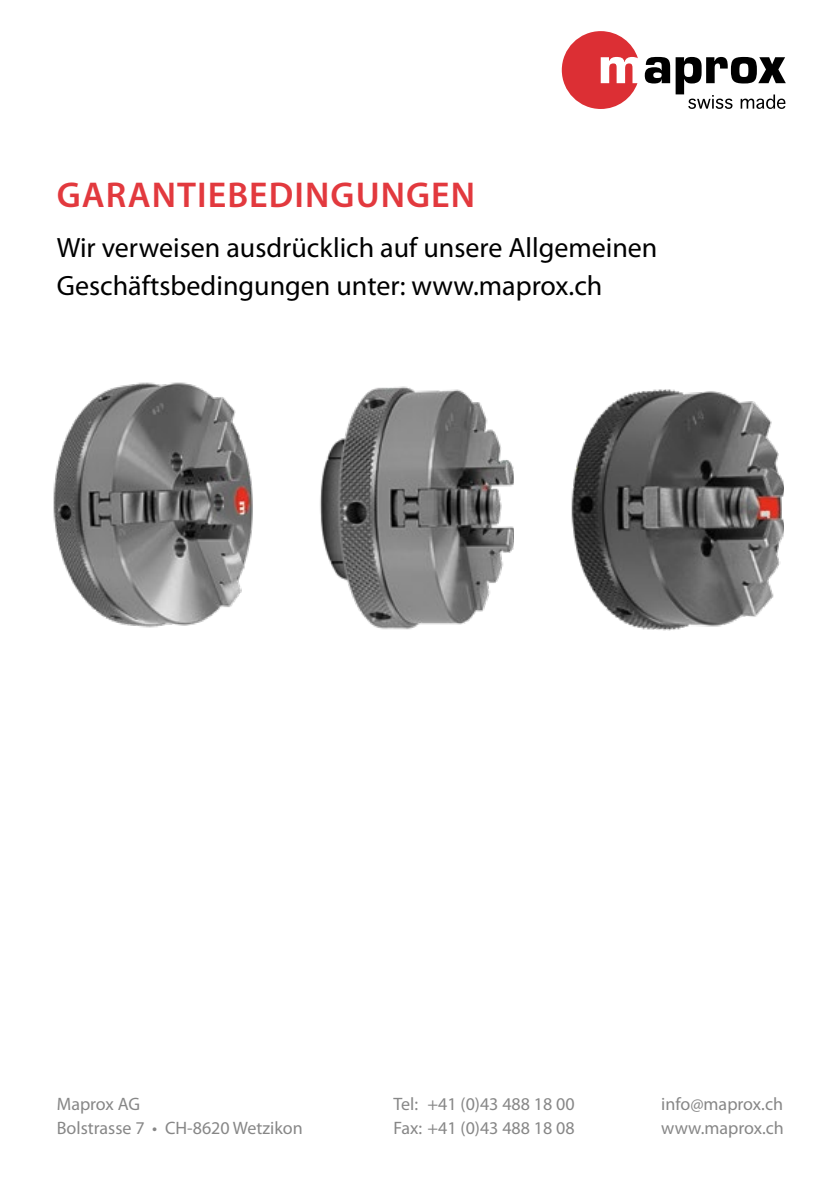
<style>
.page{position:relative;width:840px;height:1191px;background:#fff}
.page>*{position:absolute;margin:0;border:0;box-sizing:border-box;transform-origin:0 0}
.t1{font:600 36px "Myriad Pro";letter-spacing:.03em;color:#e2393e}
.t2{font:28px/38px "Myriad Pro";color:#000}
.t3{font:18px/24px "Myriad Pro";color:#878787}
</style>
<div class="page">
<svg style="left:561px;top:31px;width:76px;height:78px"></svg>
<svg style="left:644px;top:57px;width:25px;height:26px"></svg>
<svg style="left:675px;top:57px;width:110px;height:52px"></svg>
<img style="left:54px;top:382px;width:199px;height:246px">
<img style="left:571px;top:389px;width:211px;height:242px">
<img style="left:320px;top:386px;width:193px;height:244px">
<h1 class="t1" style="left:57px;top:172px;width:420px">GARANTIEBEDINGUNGEN</h1>
<h2 class="t2" style="left:57px;top:228px;width:602px">Wir verweisen ausdrücklich auf unsere Allgemeinen<br>Geschäftsbedingungen unter: www.maprox.ch</h2>
<p class="t3" style="left:57px;top:1092px;width:247px">Maprox AG<br>Bolstrasse 7 • CH-8620 Wetzikon</p>
<p class="t3" style="left:660px;top:1092px;width:124px">info@maprox.ch www.maprox.ch</p>
<p class="t3" style="left:393px;top:1092px;width:183px">Tel: +41 (0)43 488 18 00<br>Fax: +41 (0)43 488 18 08</p>
</div>
